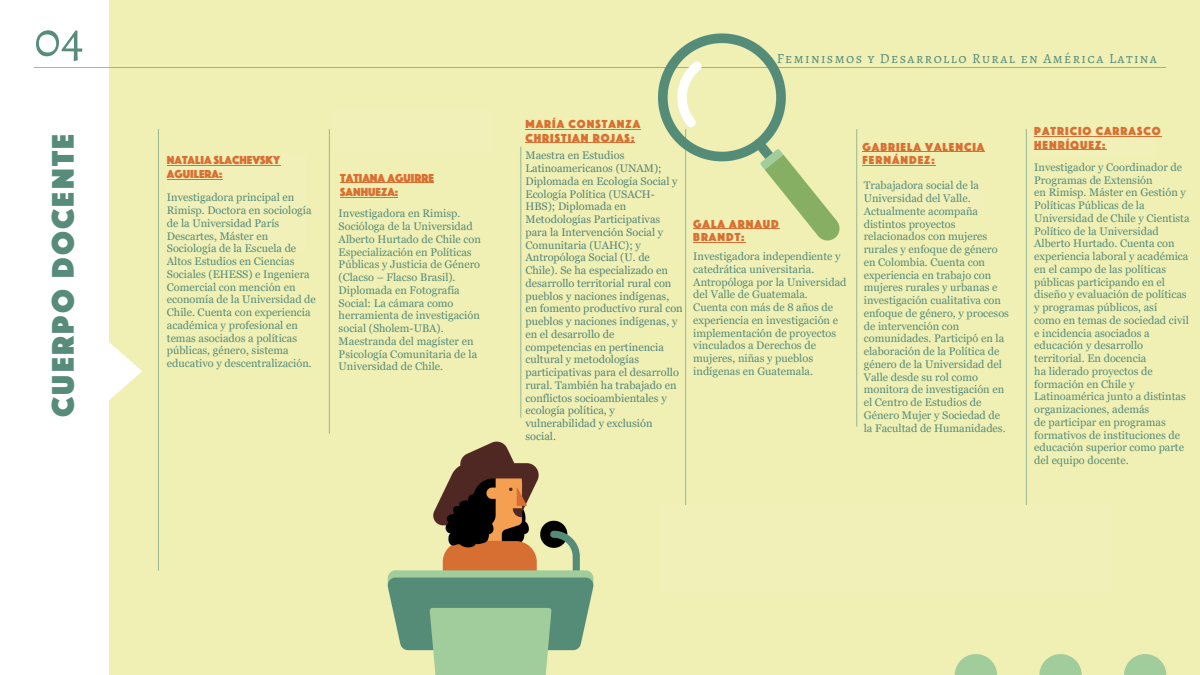
<style>
.page{position:relative;width:1200px;height:675px;background:#fff}
.page>*{position:absolute;margin:0;border:0;box-sizing:border-box;transform-origin:0 0}
.t1{font:50.3px "Alegreya";color:#578c7b}
.t2{font:32.2px "Phosphate Pro Solid";letter-spacing:.075em;color:#578c7b}
.t3{font:14px "Alegreya SC";letter-spacing:.1em;color:#578c7b}
.t4{font:12px/13.5px "Phosphate Pro Solid";letter-spacing:.08em;color:#da6f33}
.t5{font:12px/14.2px "Phosphate Pro Solid";color:#da6f33}
.t6{font:11px/12.8px "Georgia Pro";color:#578c7b}
.t7{font:11px/12.8px "Georgia Pro";color:#588c7b}
.t8{font:11px/12.8px "Georgia Pro";color:#57867b}
</style>
<div class="page">
<img style="left:33px;top:0;width:1167px;height:675px">
<div style="left:693px;top:273px;width:119px;height:11px;background:#f1f0b8"></div>
<div style="left:693px;top:251px;width:100px;height:21px;background:#f1f0b8"></div>
<div style="left:167px;top:154px;width:138px;height:97px;background:#f1f0b8"></div>
<div style="left:863px;top:187px;width:121px;height:27px;background:#f1f0b8"></div>
<div style="left:333px;top:111px;width:159px;height:42px;background:#f1f0b8"></div>
<hr style="left:525px;top:129px;width:116px;height:1px;background:#da6f33">
<hr style="left:525px;top:142px;width:110px;height:1px;background:#da6f33">
<div style="left:1034px;top:129px;width:121px;height:26px;background:#f1f0b8"></div>
<div style="left:660px;top:505px;width:452px;height:87px;background:#f1f0b8"></div>
<hr style="left:167px;top:165px;width:113px;height:1px;background:#da6f33">
<hr style="left:167px;top:179px;width:55px;height:1px;background:#da6f33">
<hr style="left:693px;top:228px;width:87px;height:1px;background:#da6f33">
<hr style="left:693px;top:242px;width:53px;height:1px;background:#da6f33">
<hr style="left:340px;top:183px;width:94px;height:1px;background:#da6f33">
<hr style="left:340px;top:197px;width:58px;height:1px;background:#da6f33">
<hr style="left:863px;top:151px;width:122px;height:1px;background:#da6f33">
<hr style="left:863px;top:165px;width:73px;height:1px;background:#da6f33">
<hr style="left:1034px;top:136px;width:128px;height:1px;background:#da6f33">
<hr style="left:1034px;top:149px;width:73px;height:1px;background:#da6f33">
<p class="t1" style="left:34px;top:5px;width:51px">04</p>
<h2 class="t2" style="left:44px;top:417px;width:284px;rotate:-90deg">CUERPO DOCENTE</h2>
<p class="t5" style="left:167px;top:153px;width:115px">NATALIA SLACHEVSKY<br>AGUILERA:</p>
<p class="t6" style="left:167px;top:191px;width:151px">Investigadora principal en<br>Rimisp. Doctora en sociología de la Universidad París<br>Descartes, Máster en<br>Sociología de la Escuela de<br>Altos Estudios en Ciencias<br>Sociales (EHESS) e Ingeniera<br>Comercial con mención en economía de la Universidad de<br>Chile. Cuenta con experiencia académica y profesional en temas asociados a políticas públicas, género, sistema educativo y descentralización.</p>
<p class="t5" style="left:340px;top:171px;width:95px">TATIANA AGUIRRE<br>SANHUEZA:</p>
<p class="t6" style="left:339px;top:207px;width:144px">Investigadora en Rimisp.<br>Socióloga de la Universidad<br>Alberto Hurtado de Chile con<br>Especialización en Políticas<br>Públicas y Justicia de Género (Clacso – Flacso Brasil).<br>Diplomada en Fotografía<br>Social: La cámara como herramienta de investigación social (Sholem-UBA).<br>Maestranda del magíster en<br>Psicología Comunitaria de la<br>Universidad de Chile.</p>
<p class="t3" style="left:777px;top:49px;width:382px">Feminismos y Desarrollo Rural en América Latina</p>
<p class="t4" style="left:525px;top:117px;width:116px">MARÍA CONSTANZA<br>CHRISTIAN ROJAS:</p>
<h1 class="t8" style="left:525px;top:149px;width:100px">Maestra en Estudios</h1>
<p class="t8" style="left:525px;top:162px;width:138px">Latinoamericanos (UNAM);</p>
<p class="t8" style="left:525px;top:175px;width:154px">Diplomada en Ecología Social y<br>Ecología Política (USACH-<br>HBS); Diplomada en<br>Metodologías Participativas para la Intervención Social y<br>Comunitaria (UAHC); y</p>
<p class="t8" style="left:525px;top:251px;width:159px">Antropóloga Social (U. de<br>Chile). Se ha especializado en desarrollo territorial rural con pueblos y naciones indígenas, en fomento productivo rural con pueblos y naciones indígenas, y en el desarrollo de competencias en pertinencia cultural y metodologías participativas para el desarrollo rural. También ha trabajado en conflictos socioambientales y ecología política, y vulnerabilidad y exclusión social.</p>
<p class="t4" style="left:693px;top:217px;width:87px">GALA ARNAUD</p>
<p class="t4" style="left:693px;top:230px;width:53px">BRANDT:</p>
<p class="t6" style="left:693px;top:250px;width:155px">Investigadora independiente y catedrática universitaria.<br>Antropóloga por la Universidad del Valle de Guatemala.</p>
<p class="t6" style="left:693px;top:301px;width:146px">Cuenta con más de 8 años de experiencia en investigación e implementación de proyectos vinculados a Derechos de mujeres, niñas y pueblos indígenas en Guatemala.</p>
<p class="t4" style="left:863px;top:140px;width:123px">GABRIELA VALENCIA<br>FERNÁNDEZ:</p>
<p class="t6" style="left:864px;top:179px;width:147px">Trabajadora social de la<br>Universidad del Valle.<br>Actualmente acompaña distintos proyectos relacionados con mujeres rurales y enfoque de género en Colombia. Cuenta con experiencia en trabajo con mujeres rurales y urbanas e investigación cualitativa con enfoque de género, y procesos de intervención con comunidades. Participó en la elaboración de la Política de género de la Universidad del<br>Valle desde su rol como monitora de investigación en el Centro de Estudios de<br>Género Mujer y Sociedad de la Facultad de Humanidades.</p>
<p class="t4" style="left:1034px;top:124px;width:128px">PATRICIO CARRASCO<br>HENRÍQUEZ:</p>
<p class="t7" style="left:1034px;top:161px;width:149px">Investigador y Coordinador de</p>
<p class="t7" style="left:1034px;top:173px;width:120px">Programas de Extensión</p>
<p class="t7" style="left:1034px;top:186px;width:153px">en Rimisp. Máster en Gestión y</p>
<p class="t7" style="left:1034px;top:199px;width:112px">Políticas Públicas de la</p>
<p class="t7" style="left:1034px;top:212px;width:157px">Universidad de Chile y Cientista</p>
<p class="t7" style="left:1034px;top:224px;width:156px">Político de la Universidad<br>Alberto Hurtado. Cuenta con experiencia laboral y académica en el campo de las políticas públicas participando en el diseño y evaluación de políticas y programas públicos, así</p>
<p class="t7" style="left:1034px;top:314px;width:156px">como en temas de sociedad civil e incidencia asociados a educación y desarrollo territorial. En docencia</p>
<p class="t7" style="left:1034px;top:365px;width:153px">ha liderado proyectos de formación en Chile y<br>Latinoamérica junto a distintas organizaciones, además</p>
<p class="t7" style="left:1034px;top:416px;width:133px">de participar en programas</p>
<p class="t7" style="left:1034px;top:428px;width:147px">formativos de instituciones de</p>
<p class="t7" style="left:1034px;top:441px;width:151px">educación superior como parte del equipo docente.</p>
</div>
